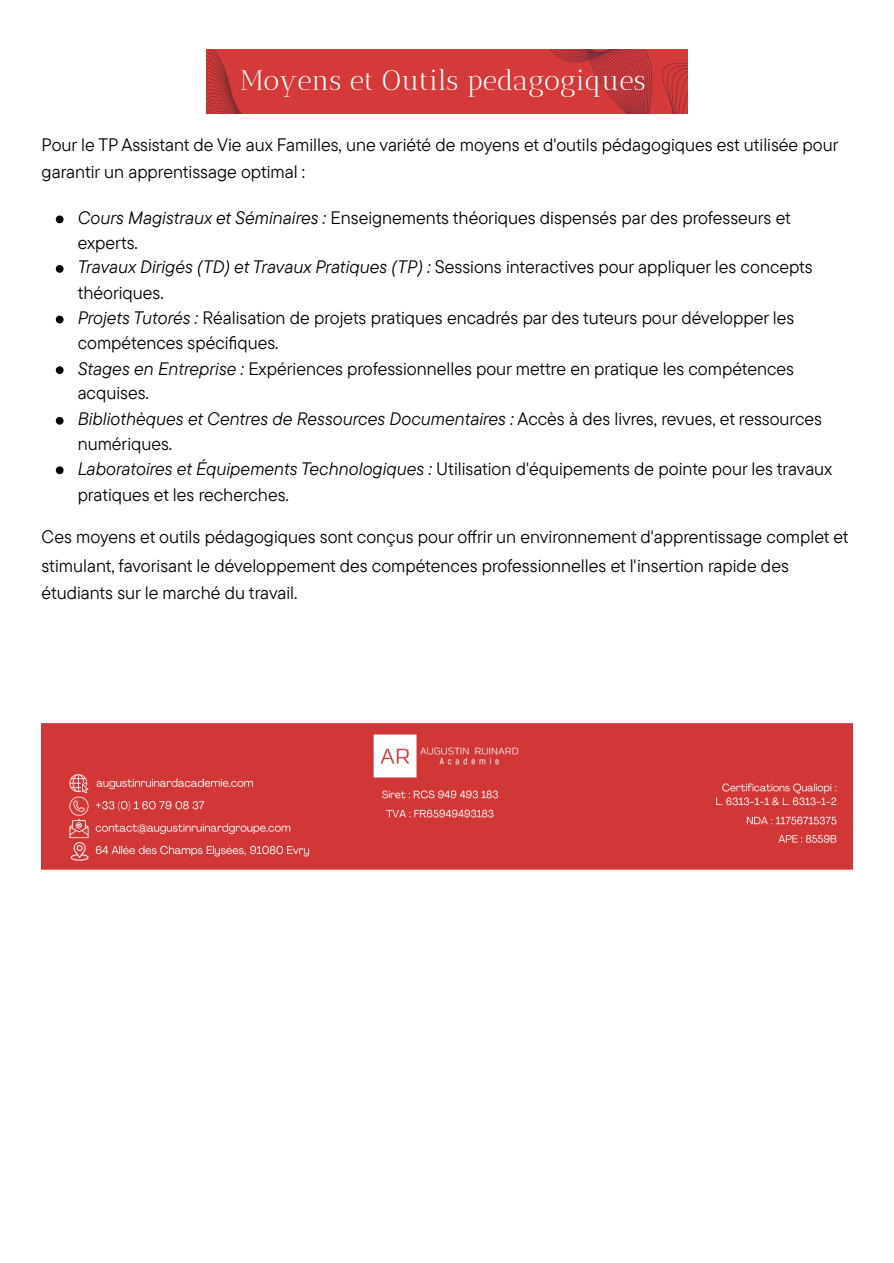
<style>
.page{position:relative;width:894px;height:1263px;background:#fff}
.page>*{position:absolute;margin:0;border:0;box-sizing:border-box;transform-origin:0 0}
.t1{font:28.05px "Antic Didone";color:#fff}
.t2{font:18px/24.8px "TT Commons Pro";color:#000}
.t3{font:italic 18px/24.8px "TT Commons Pro";color:#000}
.s1{font-style:italic}
.s2{font-style:normal}
</style>
<div class="page">
<div style="left:206px;top:50px;width:481px;height:64px;background:#d43a3a"></div>
<svg style="left:206px;top:50px;width:36px;height:64px"></svg>
<svg style="left:551px;top:50px;width:136px;height:64px"></svg>
<svg style="left:56px;top:216px;width:7px;height:7px"></svg>
<svg style="left:56px;top:265px;width:7px;height:8px"></svg>
<svg style="left:56px;top:316px;width:7px;height:7px"></svg>
<svg style="left:56px;top:366px;width:7px;height:8px"></svg>
<svg style="left:56px;top:417px;width:7px;height:8px"></svg>
<svg style="left:56px;top:466px;width:7px;height:8px"></svg>
<img style="left:42px;top:723px;width:810px;height:147px">
<p class="t1" style="left:240px;top:64px;width:406px">Moyens et Outils pedagogiques</p>
<p class="t2" style="left:42px;top:131px;width:798px;line-height:27px">Pour le TP Assistant de Vie aux Familles, une variété de moyens et d'outils pédagogiques est utilisée pour garantir un apprentissage optimal :</p>
<p class="t2" style="left:78px;top:205px;width:714px"><span class="s1">Cours Magistraux et Séminaires :</span> Enseignements théoriques dispensés par des professeurs et experts.</p>
<p class="t2" style="left:78px;top:254px;width:736px;line-height:25.8px"><span class="s1">Travaux Dirigés (TD) et Travaux Pratiques (TP) :</span> Sessions interactives pour appliquer les concepts théoriques.</p>
<p class="t2" style="left:78px;top:305px;width:718px"><span class="s1">Projets Tutorés :</span> Réalisation de projets pratiques encadrés par des tuteurs pour développer les compétences spécifiques.</p>
<p class="t2" style="left:78px;top:356px;width:717px"><span class="s1">Stages en Entreprise :</span> Expériences professionnelles pour mettre en pratique les compétences acquises.</p>
<p class="t3" style="left:78px;top:406px;width:745px">Bibliothèques et Centres de Ressources Documentaires : <span class="s2">Accès à des livres, revues, et ressources numériques.</span></p>
<p class="t2" style="left:78px;top:455px;width:756px;line-height:25.8px"><span class="s1">Laboratoires et Équipements Technologiques :</span> Utilisation d'équipements de pointe pour les travaux pratiques et les recherches.</p>
<p class="t2" style="left:42px;top:523px;width:808px;line-height:27.6px">Ces moyens et outils pédagogiques sont conçus pour offrir un environnement d'apprentissage complet et stimulant, favorisant le développement des compétences professionnelles et l'insertion rapide des étudiants sur le marché du travail.</p>
</div>
